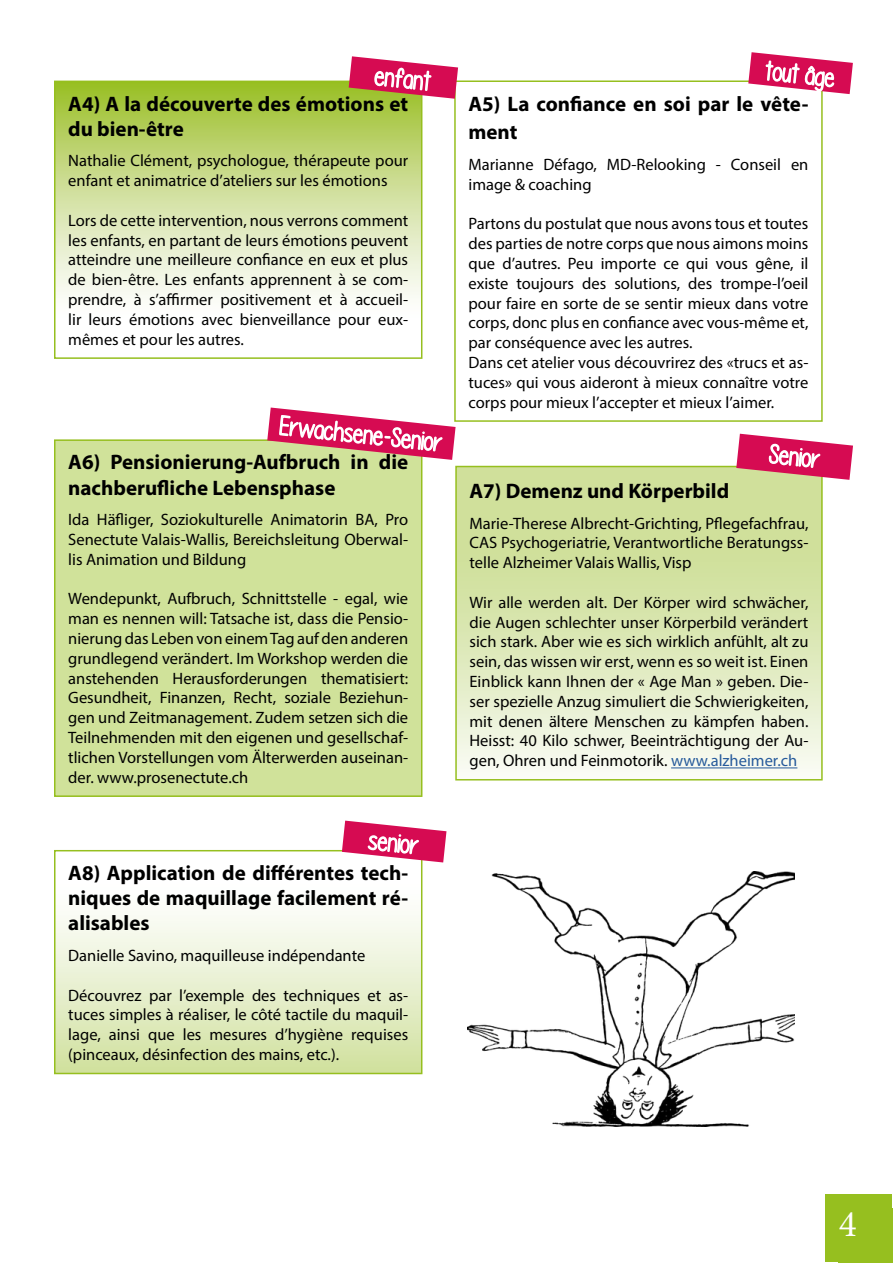
<style>
.page{position:relative;width:893px;height:1263px;background:#fff}
.page>*{position:absolute;margin:0;border:0;box-sizing:border-box;transform-origin:0 0}
.t1{font:37.5px "Minion Pro";color:#fff}
.t2{font:700 21px/25.2px "Myriad Pro";color:#000}
.t3{font:16.5px/19.8px "Myriad Pro";color:#000;text-align:justify}
.s1{color:#275b9b}
</style>
<div class="page">
<div style="left:55px;top:851px;width:367px;height:222px;background:linear-gradient(to bottom,#fff,#d3e2a5)"></div>
<div style="left:54px;top:850px;width:368px;height:224px;border:2px solid #96bf1f"></div>
<div style="left:55px;top:440px;width:367px;height:356px;background:#d0e29a"></div>
<div style="left:54px;top:439px;width:368px;height:358px;border:2px solid #96bf1f"></div>
<div style="left:826px;top:1194px;width:66px;height:68px;background:#96bf1f"></div>
<div style="left:839px;top:1209px;width:54px;height:54px;background:#96bf1f"></div>
<svg style="left:57px;top:84px;width:362px;height:214px;background:#d0df9b"></svg>
<div style="left:54px;top:81px;width:368px;height:278px;border:2px solid #96bf1f"></div>
<svg style="left:458px;top:469px;width:362px;height:304px;background:#dce8b7"></svg>
<hr style="left:671px;top:767px;width:126px;height:1px;background:#275b9b">
<div style="left:455px;top:466px;width:368px;height:314px;border:2px solid #96bf1f"></div>
<div style="left:454px;top:80px;width:369px;height:342px;border:2px solid #96bf1f"></div>
<svg style="left:349px;top:56px;width:109px;height:86px"></svg>
<svg style="left:267px;top:388px;width:189px;height:105px"></svg>
<svg style="left:748px;top:52px;width:105px;height:87px"></svg>
<hr style="left:892px;top:424px;width:1px;height:56px;background:#e30613">
<img style="left:468px;top:872px;width:327px;height:255px">
<svg style="left:736px;top:433px;width:117px;height:66px"></svg>
<svg style="left:342px;top:820px;width:104px;height:65px"></svg>
<p class="t2" style="left:68px;top:90px;width:341px">A4) A la découverte des émotions et du bien-être</p>
<p class="t3" style="left:68px;top:151px;width:341px">Nathalie Clément, psychologue, thérapeute pour enfant et animatrice d’ateliers sur les émotions</p>
<p class="t3" style="left:68px;top:210px;width:341px">Lors de cette intervention, nous verrons comment les enfants, en partant de leurs émotions peuvent atteindre une meilleure confiance en eux et plus de bien-être. Les enfants apprennent à se com&shy;prendre, à s’affirmer positivement et à accueil&shy;lir leurs émotions avec bienveillance pour eux&shy;mêmes et pour les autres.</p>
<p class="t2" style="left:68px;top:449px;width:341px">A6) Pensionierung-Aufbruch in die nachberufliche Lebensphase</p>
<p class="t3" style="left:68px;top:509px;width:341px">Ida Häfliger, Soziokulturelle Animatorin BA, Pro Senectute Valais-Wallis, Bereichsleitung Oberwal&shy;lis Animation und Bildung</p>
<p class="t3" style="left:68px;top:589px;width:341px">Wendepunkt, Aufbruch, Schnittstelle - egal, wie man es nennen will: Tatsache ist, dass die Pensio&shy;nierung das Leben von einem Tag auf den anderen grundlegend verändert. Im Workshop werden die anstehenden Herausforderungen thematisiert:<br>Gesundheit, Finanzen, Recht, soziale Beziehun&shy;gen und Zeitmanagement. Zudem setzen sich die Teilnehmenden mit den eigenen und gesellschaf&shy;tlichen Vorstellungen vom Älterwerden auseinan&shy;der. www.prosenectute.ch</p>
<p class="t2" style="left:68px;top:859px;width:341px;text-align:justify">A8) Application de différentes tech&shy;niques de maquillage facilement ré&shy;alisables</p>
<p class="t3" style="left:68px;top:945px;width:299px">Danielle Savino, maquilleuse indépendante</p>
<p class="t3" style="left:68px;top:985px;width:341px">Découvrez par l’exemple des techniques et as&shy;tuces simples à réaliser, le côté tactile du maquil&shy;lage, ainsi que les mesures d’hygiène requises (pinceaux, désinfection des mains, etc.).</p>
<p class="t2" style="left:468px;top:88px;width:341px;line-height:28.8px">A5) La confiance en soi par le vête&shy;ment</p>
<p class="t3" style="left:468px;top:154px;width:341px">Marianne Défago, MD-Relooking - Conseil en image &amp; coaching</p>
<p class="t3" style="left:468px;top:214px;width:341px">Partons du postulat que nous avons tous et toutes des parties de notre corps que nous aimons moins que d’autres. Peu importe ce qui vous gêne, il existe toujours des solutions, des trompe-l’oeil pour faire en sorte de se sentir mieux dans votre corps, donc plus en confiance avec vous-même et, par conséquence avec les autres.</p>
<p class="t3" style="left:468px;top:352px;width:341px">Dans cet atelier vous découvrirez des «trucs et as&shy;tuces» qui vous aideront à mieux connaître votre corps pour mieux l’accepter et mieux l’aimer.</p>
<p class="t2" style="left:470px;top:478px;width:261px">A7) Demenz und Körperbild</p>
<p class="t3" style="left:470px;top:513px;width:340px">Marie-Therese Albrecht-Grichting, Pflegefachfrau, CAS Psychogeriatrie, Verantwortliche Beratungss&shy;telle Alzheimer Valais Wallis, Visp</p>
<p class="t3" style="left:470px;top:592px;width:340px">Wir alle werden alt. Der Körper wird schwächer, die Augen schlechter unser Körperbild verändert sich stark. Aber wie es sich wirklich anfühlt, alt zu sein, das wissen wir erst, wenn es so weit ist. Einen Einblick kann Ihnen der « Age Man » geben. Die&shy;ser spezielle Anzug simuliert die Schwierigkeiten, mit denen ältere Menschen zu kämpfen haben.<br>Heisst: 40 Kilo schwer, Beeinträchtigung der Au&shy;gen, Ohren und Feinmotorik. <span class="s1">www.alzheimer.ch</span></p>
<p class="t1" style="left:839px;top:1199px;width:19px">4</p>
</div>
